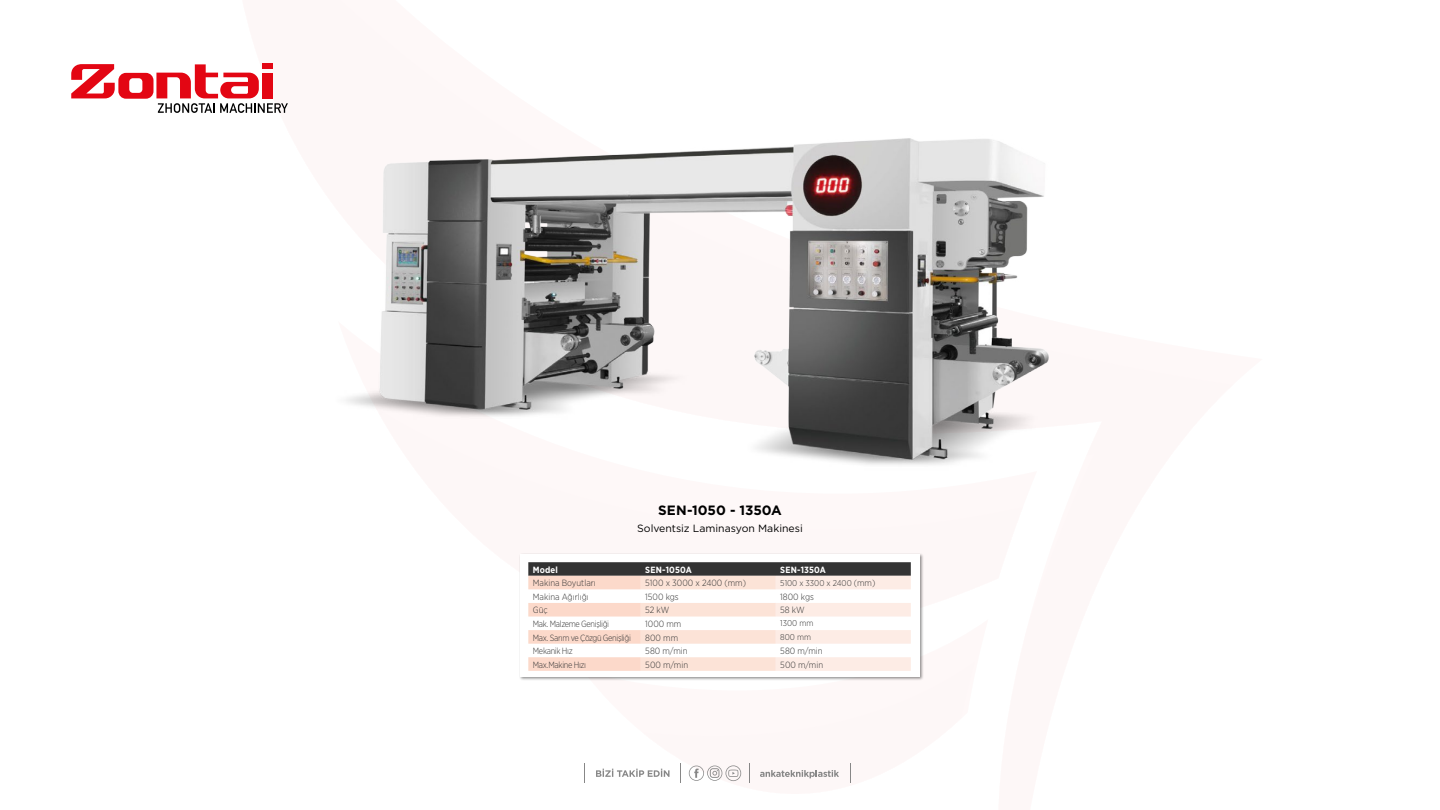
<style>
.page{position:relative;width:1440px;height:810px;background:#fff}
.page>*{position:absolute;margin:0;border:0;box-sizing:border-box;transform-origin:0 0}
.t1{font:700 13.5px "Gotham";letter-spacing:-.005em;color:#000}
.t2{font:10.5px "Gotham";color:#000}
.t3{font:300 9px "Gotham Narrow";color:#333}
.t4{font:300 9px "Gotham Narrow";letter-spacing:-.035em;color:#333;scale:.95 1}
.t5{font:700 9px "Gotham Narrow";letter-spacing:.02em;color:#fff}
.t6{font:300 8.4px "Gotham Narrow";color:#333}
.s1{font-size:9px}
</style>
<div class="page">
<svg style="left:596px;top:769px;width:74px;height:8px"></svg>
<svg style="left:760px;top:770px;width:79px;height:8px"></svg>
<svg style="left:680px;top:763px;width:1px;height:20px"></svg>
<svg style="left:850px;top:763px;width:1px;height:20px"></svg>
<svg style="left:584px;top:763px;width:1px;height:20px"></svg>
<svg style="left:749px;top:763px;width:1px;height:20px"></svg>
<svg style="left:689px;top:765px;width:52px;height:16px"></svg>
<svg style="left:71px;top:64px;width:217px;height:49px"></svg>
<img style="left:346px;top:138px;width:703px;height:327px">
<div style="left:519px;top:553px;width:405px;height:128px;background:#000;opacity:.44"></div>
<div style="left:520px;top:554px;width:400px;height:123px;background:#fff"></div>
<svg style="left:528px;top:562px;width:383px;height:109px"></svg>
<h1 class="t1" style="left:658px;top:501px;width:125px">SEN-1050 - 1350A</h1>
<p class="t2" style="left:637px;top:522px;width:167px">Solventsiz Laminasyon Makinesi</p>
<p class="t5" style="left:533px;top:564px;width:27px">Model</p>
<p class="t5" style="left:645px;top:564px;width:48px">SEN-1050A</p>
<p class="t5" style="left:780px;top:564px;width:47px">SEN-1350A</p>
<p class="t3" style="left:533px;top:578px;width:65px">Makina Boyutları</p>
<p class="t3" style="left:645px;top:578px;width:102px">5100 x 3000 x 2400 (mm)</p>
<p class="t6" style="left:780px;top:578px;width:97px">5100 x 3300 x 2400 <span class="s1">(mm)</span></p>
<p class="t3" style="left:533px;top:591px;width:57px">Makina Ağırlığı</p>
<p class="t3" style="left:645px;top:591px;width:35px">1500 kgs</p>
<p class="t3" style="left:780px;top:591px;width:35px">1800 kgs</p>
<p class="t3" style="left:533px;top:605px;width:17px">Güç</p>
<p class="t3" style="left:645px;top:605px;width:26px">52 kW</p>
<p class="t3" style="left:780px;top:605px;width:26px">58 kW</p>
<p class="t4" style="left:533px;top:618px;width:82px">Mak. Malzeme Genişliği</p>
<p class="t3" style="left:645px;top:618px;width:38px">1000 mm</p>
<p class="t6" style="left:780px;top:618px;width:35px">1300 mm</p>
<p class="t4" style="left:533px;top:632px;width:105px">Max. Sarım ve Çözgü Genişliği</p>
<p class="t3" style="left:645px;top:632px;width:34px">800 mm</p>
<p class="t6" style="left:780px;top:632px;width:32px">800 mm</p>
<p class="t4" style="left:533px;top:645px;width:43px">Mekanik Hız</p>
<p class="t3" style="left:645px;top:645px;width:44px">580 m/min</p>
<p class="t3" style="left:780px;top:645px;width:44px">580 m/min</p>
<p class="t4" style="left:533px;top:659px;width:58px">Max.Makine Hızı</p>
<p class="t3" style="left:645px;top:659px;width:44px">500 m/min</p>
<p class="t3" style="left:780px;top:659px;width:44px">500 m/min</p>
</div>
